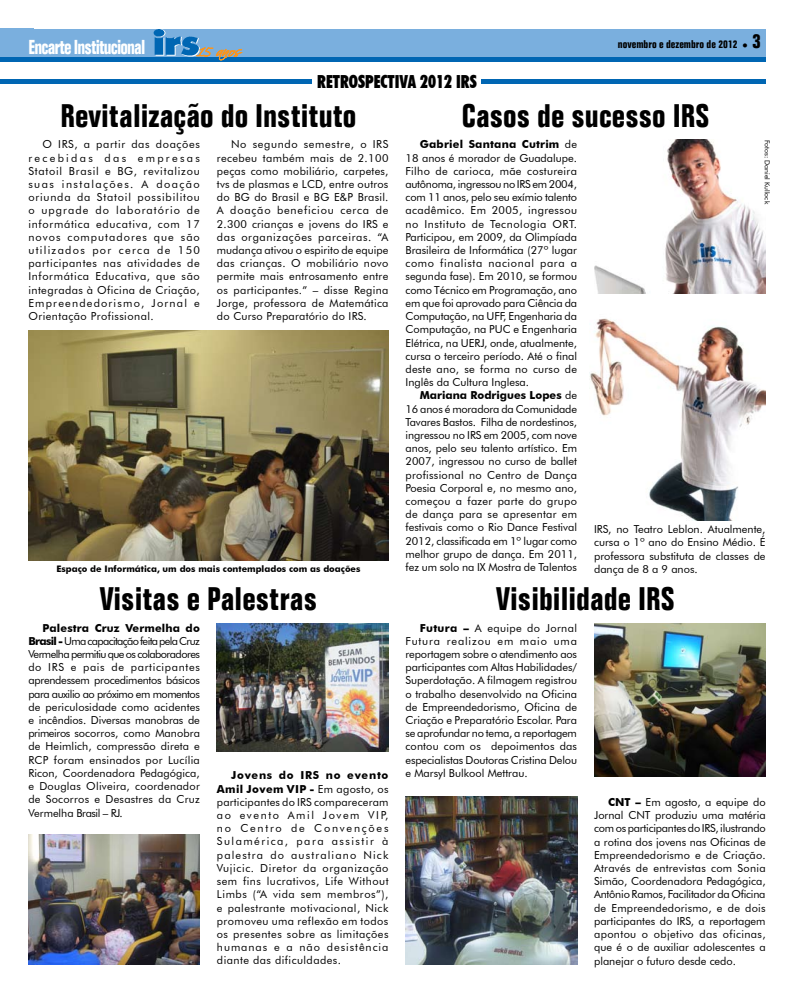
<style>
.page{position:relative;width:794px;height:993px;background:#fff}
.page>*{position:absolute;margin:0;border:0;box-sizing:border-box;transform-origin:0 0}
.t1{font:700 condensed 32px "Folio BT";color:#000}
.t2{font:700 condensed 19.8px "Folio BT";letter-spacing:-.05em;color:#fff;scale:.9 1}
.t3{font:900 condensed 18px "Futura BT";color:#000;scale:.9 1}
.t4{font:11px/13.2px "Futura BT";color:#000;text-align:justify}
.t5{font:700 condensed 11px "Folio BT";color:#000}
.t6{font:700 9px "Futura BT";color:#000}
.t7{font:7px "Futura BT";color:#000}
.s1{font-size:20px}
.s2{font-weight:700}
</style>
<div class="page">
<img style="left:589px;top:318px;width:176px;height:202px">
<hr style="left:0;top:79px;width:765px;height:4px;background:#0066b3">
<div style="left:0;top:28px;width:34px;height:29px;background:#7aafde"></div>
<hr style="left:0;top:57px;width:31px;height:4px;background:#0066b3">
<div style="left:28px;top:29px;width:738px;height:29px;background:#7aafde"></div>
<div style="left:28px;top:57px;width:738px;height:5px;background:#0066b3"></div>
<div style="left:312px;top:75px;width:169px;height:14px;background:#fff"></div>
<img style="left:28px;top:330px;width:360px;height:230px">
<img style="left:594px;top:140px;width:171px;height:153px">
<img style="left:28px;top:834px;width:172px;height:130px">
<img style="left:217px;top:623px;width:171px;height:128px">
<img style="left:405px;top:796px;width:172px;height:167px">
<img style="left:594px;top:623px;width:171px;height:153px">
<img style="left:155px;top:55px;width:41px;height:1px">
<img style="left:153px;top:29px;width:46px;height:26px">
<svg style="left:196px;top:47px;width:46px;height:13px"></svg>
<h2 class="t2" style="left:28px;top:35px;width:131px">Encarte Institucional</h2>
<h3 class="t3" style="left:317px;top:71px;width:163px">RETROSPECTIVA 2012 IRS</h3>
<p class="t5" style="left:618px;top:38px;width:145px">novembro e dezembro de 2012 ● <span class="s1">3</span></p>
<h1 class="t1" style="left:60px;top:96px;width:297px">Revitalização do Instituto</h1>
<h1 class="t1" style="left:462px;top:96px;width:249px">Casos de sucesso IRS</h1>
<p class="t4" style="left:28px;top:138px;width:173px;text-indent:14px">O IRS, a partir das doações recebidas das empresas Statoil Brasil e BG, revitalizou suas instalações. A doação oriunda da Statoil possibilitou o upgrade do laboratório de informática educativa, com 17 novos computadores que são utilizados por cerca de 150 participantes nas atividades de Informática Educativa, que são integradas à Oficina de Criação, Empreendedorismo, Jornal e Orientação Profissional.</p>
<p class="t4" style="left:217px;top:138px;width:173px;text-indent:14px">No segundo semestre, o IRS recebeu também mais de 2.100 peças como mobiliário, carpetes, tvs de plasmas e LCD, entre outros do BG do Brasil e BG E&amp;P Brasil.<br>A doação beneficiou cerca de 2.300 crianças e jovens do IRS e das organizações parceiras. “A mudança ativou o espirito de equipe das crianças. O mobiliário novo permite mais entrosamento entre os participantes.” – disse Regina Jorge, professora de Matemática do Curso Preparatório do IRS.</p>
<p class="t6" style="left:56px;top:563px;width:306px">Espaço de Informática, um dos mais contemplados com as doações</p>
<p class="t4" style="left:405px;top:138px;width:173px;text-indent:14px"><span class="s2">Gabriel Santana Cutrim</span> de 18 anos é morador de Guadalupe.<br>Filho de carioca, mãe costureira autônoma, ingressou no IRS em 2004, com 11 anos, pelo seu exímio talento acadêmico. Em 2005, ingressou no Instituto de Tecnologia ORT.<br>Participou, em 2009, da Olimpíada Brasileira de Informática (27º lugar como finalista nacional para a segunda fase). Em 2010, se formou como Técnico em Programação, ano em que foi aprovado para Ciência da Computação, na UFF, Engenharia da Computação, na PUC e Engenharia Elétrica, na UERJ, onde, atualmente, cursa o terceiro período. Até o final deste ano, se forma no curso de Inglês da Cultura Inglesa.</p>
<p class="t4" style="left:405px;top:388px;width:173px;text-indent:14px"><span class="s2">Mariana Rodrigues Lopes</span> de 16 anos é moradora da Comunidade Tavares Bastos. Filha de nordestinos, ingressou no IRS em 2005, com nove anos, pelo seu talento artístico. Em 2007, ingressou no curso de ballet profissional no Centro de Dança Poesia Corporal e, no mesmo ano, começou a fazer parte do grupo de dança para se apresentar em festivais como o Rio Dance Festival 2012, classificada em 1º lugar como melhor grupo de dança. Em 2011, fez um solo na IX Mostra de Talentos</p>
<p class="t7" style="left:771px;top:140px;width:66px;rotate:90deg">Fotos: Daniel Kullock</p>
<p class="t4" style="left:594px;top:522px;width:173px">IRS, no Teatro Leblon. Atualmente, cursa o 1º ano do Ensino Médio. É professora substituta de classes de dança de 8 a 9 anos.</p>
<h1 class="t1" style="left:100px;top:579px;width:219px">Visitas e Palestras</h1>
<h1 class="t1" style="left:496px;top:579px;width:180px">Visibilidade IRS</h1>
<p class="t4" style="left:28px;top:620px;width:173px;text-indent:14px"><span class="s2">Palestra Cruz Vermelha do Brasil -</span> Uma capacitação feita pela Cruz Vermelha permitiu que os colaboradores do IRS e pais de participantes aprendessem procedimentos básicos para auxilio ao próximo em momentos de periculosidade como acidentes e incêndios. Diversas manobras de primeiros socorros, como Manobra de Heimlich, compressão direta e RCP foram ensinados por Lucília Ricon, Coordenadora Pedagógica, e Douglas Oliveira, coordenador de Socorros e Desastres da Cruz Vermelha Brasil – RJ.</p>
<p class="t4" style="left:217px;top:768px;width:173px;text-indent:14px"><span class="s2">Jovens do IRS no evento Amil Jovem VIP -</span> Em agosto, os participantes do IRS compareceram ao evento Amil Jovem VIP, no Centro de Convenções Sulamérica, para assistir à palestra do australiano Nick Vujicic. Diretor da organização sem fins lucrativos, Life Without Limbs (“A vida sem membros”), e palestrante motivacional, Nick promoveu uma reflexão em todos os presentes sobre as limitações humanas e a não desistência diante das dificuldades.</p>
<p class="t4" style="left:405px;top:620px;width:173px;text-indent:14px"><span class="s2">Futura –</span> A equipe do Jornal Futura realizou em maio uma reportagem sobre o atendimento aos participantes com Altas Habilidades/ Superdotação. A filmagem registrou o trabalho desenvolvido na Oficina de Empreendedorismo, Oficina de Criação e Preparatório Escolar. Para se aprofundar no tema, a reportagem contou com os depoimentos das especialistas Doutoras Cristina Delou e Marsyl Bulkool Mettrau.</p>
<p class="t4" style="left:594px;top:795px;width:173px;text-indent:14px"><span class="s2">CNT –</span> Em agosto, a equipe do Jornal CNT produziu uma matéria com os participantes do IRS, ilustrando a rotina dos jovens nas Oficinas de Empreendedorismo e de Criação.<br>Através de entrevistas com Sonia Simão, Coordenadora Pedagógica, Antônio Ramos, Facilitador da Oficina de Empreendedorismo, e de dois participantes do IRS, a reportagem apontou o objetivo das oficinas, que é o de auxiliar adolescentes a planejar o futuro desde cedo.</p>
</div>
